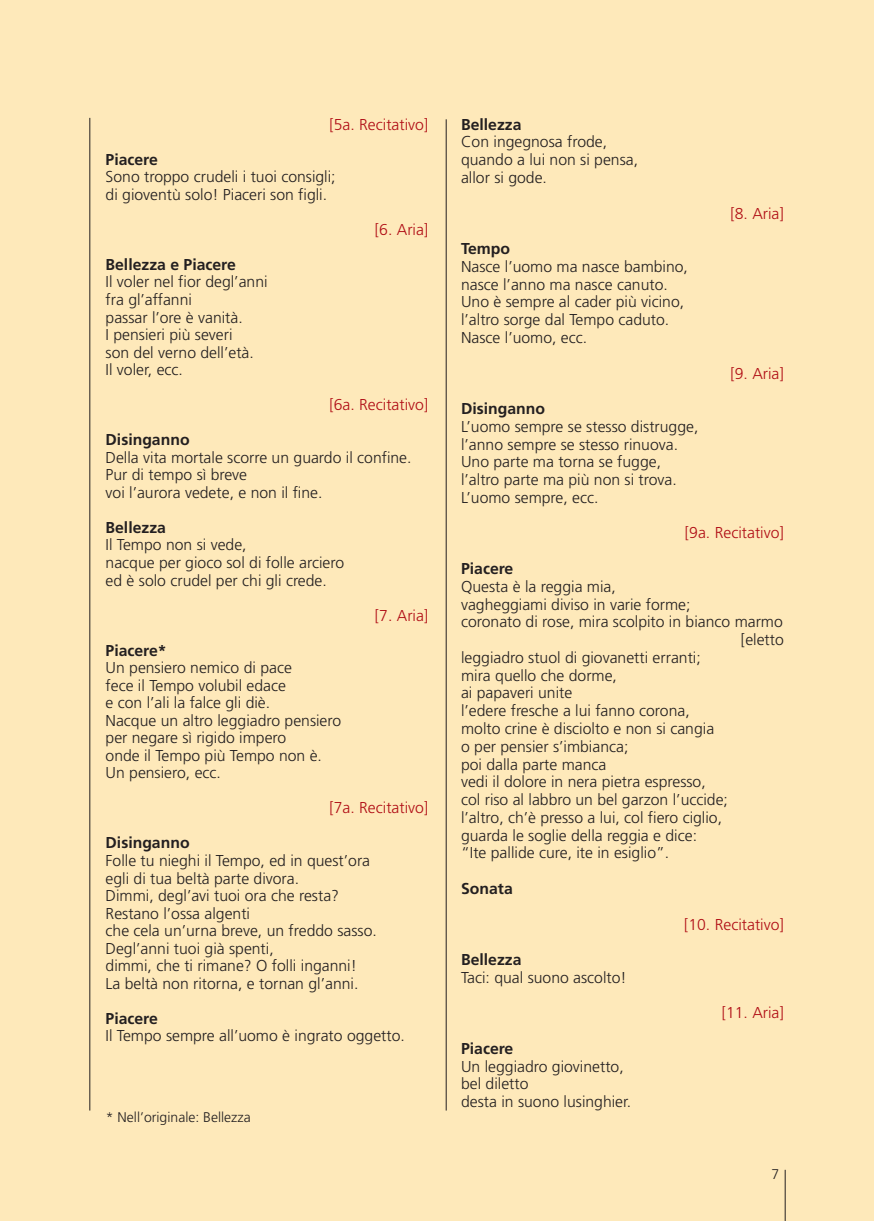
<style>
.page{position:relative;width:874px;height:1221px;background:#fff}
.page>*{position:absolute;margin:0;border:0;box-sizing:border-box;transform-origin:0 0}
.t1{font:300 15.75px/17.5px "Frutiger";color:#231f20}
.t2{font:700 15.75px "Frutiger";color:#231f20}
.t3{font:300 15.75px "Frutiger";color:#b00d15}
.t4{font:300 14px "Frutiger";color:#231f20}
</style>
<div class="page">
<div style="left:15px;top:0;width:858px;height:1220px;background:#fee9ba"></div>
<hr style="left:784px;top:1169px;width:1px;height:51px;background:#231f20">
<div style="left:0;top:0;width:14px;height:1220px;background:#fee9ba"></div>
<hr style="left:445px;top:119px;width:1px;height:991px;background:#231f20">
<hr style="left:89px;top:118px;width:1px;height:992px;background:#231f20">
<p class="t3" style="left:329px;top:118px;width:100px">[5a. Recitativo]</p>
<p class="t2" style="left:105px;top:153px;width:54px">Piacere</p>
<p class="t1" style="left:105px;top:169px;width:231px">Sono troppo crudeli i tuoi consigli; di gioventù solo! Piaceri son figli.</p>
<p class="t2" style="left:105px;top:258px;width:132px">Bellezza e Piacere</p>
<p class="t1" style="left:105px;top:274px;width:163px">Il voler nel fior degl’anni fra gl’affanni<br>passar l’ore è vanità.<br>I pensieri più severi<br>son del verno dell’età.<br>Il voler, ecc.</p>
<p class="t3" style="left:375px;top:223px;width:55px">[6. Aria]</p>
<p class="t3" style="left:329px;top:398px;width:100px">[6a. Recitativo]</p>
<p class="t2" style="left:105px;top:433px;width:85px">Disinganno</p>
<p class="t1" style="left:105px;top:450px;width:307px">Della vita mortale scorre un guardo il confine.<br>Pur di tempo sì breve<br>voi l’aurora vedete, e non il fine.</p>
<p class="t2" style="left:105px;top:521px;width:62px">Bellezza</p>
<p class="t1" style="left:105px;top:537px;width:240px">Il Tempo non si vede,<br>nacque per gioco sol di folle arciero ed è solo crudel per chi gli crede.</p>
<p class="t3" style="left:375px;top:608px;width:55px">[7. Aria]</p>
<p class="t2" style="left:105px;top:643px;width:62px">Piacere*</p>
<p class="t1" style="left:105px;top:660px;width:237px">Un pensiero nemico di pace<br>fece il Tempo volubil edace<br>e con l’ali la falce gli diè.<br>Nacque un altro leggiadro pensiero per negare sì rigido impero<br>onde il Tempo più Tempo non è.<br>Un pensiero, ecc.</p>
<p class="t3" style="left:329px;top:801px;width:100px">[7a. Recitativo]</p>
<p class="t2" style="left:105px;top:836px;width:85px">Disinganno</p>
<p class="t1" style="left:105px;top:853px;width:272px">Folle tu nieghi il Tempo, ed in quest’ora egli di tua beltà parte divora.<br>Dimmi, degl’avi tuoi ora che resta?<br>Restano l’ossa algenti<br>che cela un’urna breve, un freddo sasso.<br>Degl’anni tuoi già spenti,<br>dimmi, che ti rimane? O folli inganni!<br>La beltà non ritorna, e tornan gl’anni.</p>
<p class="t2" style="left:105px;top:1011px;width:54px">Piacere</p>
<p class="t1" style="left:105px;top:1028px;width:300px">Il Tempo sempre all’uomo è ingrato oggetto.</p>
<p class="t4" style="left:106px;top:1111px;width:146px">* Nell’originale: Bellezza</p>
<p class="t2" style="left:461px;top:118px;width:62px">Bellezza</p>
<p class="t1" style="left:461px;top:134px;width:178px">Con ingegnosa frode, quando a lui non si pensa, allor si gode.</p>
<p class="t2" style="left:461px;top:242px;width:51px">Tempo</p>
<p class="t1" style="left:461px;top:259px;width:228px">Nasce l’uomo ma nasce bambino, nasce l’anno ma nasce canuto.<br>Uno è sempre al cader più vicino, l’altro sorge dal Tempo caduto.<br>Nasce l’uomo, ecc.</p>
<p class="t3" style="left:730px;top:207px;width:55px">[8. Aria]</p>
<p class="t3" style="left:730px;top:367px;width:55px">[9. Aria]</p>
<p class="t2" style="left:461px;top:402px;width:85px">Disinganno</p>
<p class="t1" style="left:461px;top:418px;width:239px">L’uomo sempre se stesso distrugge, l’anno sempre se stesso rinuova.<br>Uno parte ma torna se fugge, l’altro parte ma più non si trova.<br>L’uomo sempre, ecc.</p>
<p class="t3" style="left:684px;top:526px;width:100px">[9a. Recitativo]</p>
<p class="t2" style="left:461px;top:562px;width:54px">Piacere</p>
<p class="t1" style="left:461px;top:578px;width:156px">Questa è la reggia mia,</p>
<p class="t1" style="left:461px;top:596px;width:231px">vagheggiami diviso in varie forme;</p>
<p class="t1" style="left:461px;top:614px;width:323px">coronato di rose, mira scolpito in bianco marmo</p>
<p class="t1" style="left:740px;top:632px;width:44px">[eletto</p>
<p class="t1" style="left:461px;top:650px;width:241px">leggiadro stuol di giovanetti erranti;</p>
<p class="t1" style="left:461px;top:667px;width:157px">mira quello che dorme,</p>
<p class="t1" style="left:461px;top:685px;width:113px">ai papaveri unite</p>
<p class="t1" style="left:461px;top:703px;width:230px">l’edere fresche a lui fanno corona,</p>
<p class="t1" style="left:461px;top:721px;width:254px">molto crine è disciolto e non si cangia</p>
<p class="t1" style="left:461px;top:738px;width:169px">o per pensier s’imbianca;</p>
<p class="t1" style="left:461px;top:756px;width:147px">poi dalla parte manca</p>
<p class="t1" style="left:461px;top:774px;width:246px">vedi il dolore in nera pietra espresso,</p>
<p class="t1" style="left:461px;top:792px;width:268px">col riso al labbro un bel garzon l’uccide;</p>
<p class="t1" style="left:461px;top:809px;width:262px">l’altro, ch’è presso a lui, col fiero ciglio,</p>
<p class="t1" style="left:461px;top:827px;width:237px">guarda le soglie della reggia e dice:</p>
<p class="t1" style="left:461px;top:845px;width:209px">“Ite pallide cure, ite in esiglio”.</p>
<p class="t2" style="left:461px;top:882px;width:53px">Sonata</p>
<p class="t3" style="left:683px;top:917px;width:101px">[10. Recitativo]</p>
<p class="t2" style="left:461px;top:953px;width:62px">Bellezza</p>
<p class="t1" style="left:461px;top:969px;width:167px">Taci: qual suono ascolto!</p>
<p class="t3" style="left:721px;top:1006px;width:64px">[11. Aria]</p>
<p class="t2" style="left:461px;top:1042px;width:54px">Piacere</p>
<p class="t1" style="left:461px;top:1058px;width:172px">Un leggiadro giovinetto, bel diletto<br>desta in suono lusinghier.</p>
<p class="t4" style="left:771px;top:1168px;width:9px">7</p>
</div>
